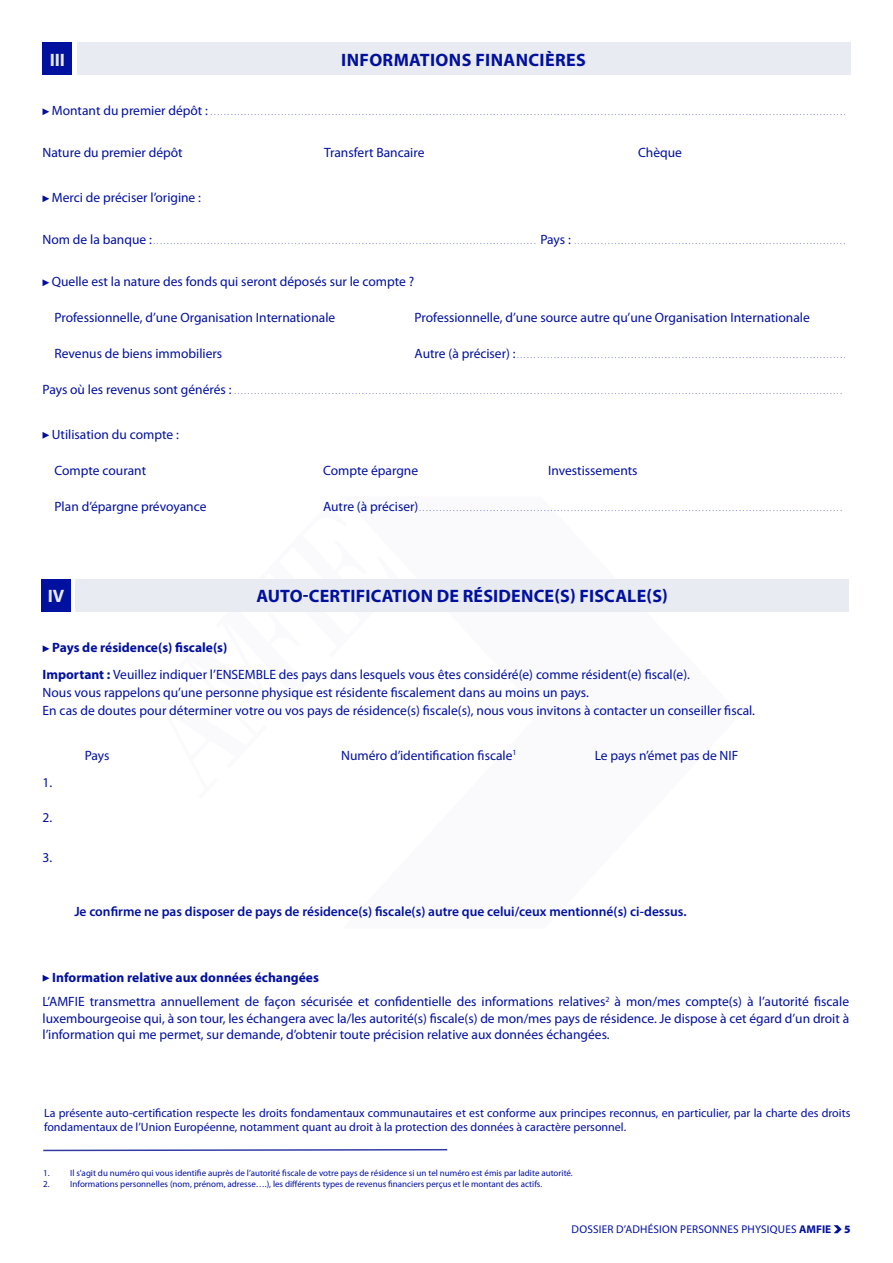
<style>
.page{position:relative;width:893px;height:1263px;background:#fff}
.page>*{position:absolute;margin:0;border:0;box-sizing:border-box;transform-origin:0 0}
.t1{font:700 18px "Myriad Pro";letter-spacing:.01em;color:#00109f}
.t2{font:700 18px "Myriad Pro";color:#e9ebf2}
.t3{font:13.5px/26.5px "Myriad Pro";color:#00109f}
.t4{font:600 13.5px "Myriad Pro";color:#00109f}
.t5{font:12px/14.4px "Myriad Pro";color:#00109f}
.t6{font:11.25px "Myriad Pro";letter-spacing:.02em;color:#00109f}
.t7{font:300 9px "Myriad Pro";color:#00109f}
.t8{font:9px "Myriad Pro";color:#00109f}
.s1{font-weight:400;font-size:13.5px}
.s2{font-weight:700}
.s3{font-weight:900}
</style>
<div class="page">
<svg style="left:834px;top:1225px;width:8px;height:8px"></svg>
<div style="left:77px;top:43px;width:773px;height:32px;background:#e9ebf2"></div>
<div style="left:43px;top:43px;width:29px;height:32px;background:#00109f"></div>
<svg style="left:43px;top:108px;width:6px;height:7px"></svg>
<svg style="left:43px;top:195px;width:6px;height:7px"></svg>
<svg style="left:43px;top:279px;width:6px;height:7px"></svg>
<svg style="left:43px;top:432px;width:6px;height:7px"></svg>
<svg style="left:43px;top:645px;width:6px;height:7px"></svg>
<svg style="left:43px;top:975px;width:6px;height:7px"></svg>
<div style="left:75px;top:579px;width:774px;height:32px;background:#e9ebf2"></div>
<div style="left:41px;top:579px;width:30px;height:32px;background:#00109f"></div>
<svg style="left:43px;top:1149px;width:405px;height:3px"></svg>
<h1 class="t2" style="left:50px;top:50px;width:17px">III</h1>
<h1 class="t1" style="left:341px;top:50px;width:246px">INFORMATIONS FINANCIÈRES</h1>
<p class="t7" style="left:52px;top:107px;width:795px"><span class="s1">Montant du premier dépôt :</span>.............................................................................................................................................................................................</p>
<p class="t3" style="left:43px;top:139px;width:142px">Nature du premier dépôt</p>
<p class="t3" style="left:324px;top:139px;width:102px">Transfert Bancaire</p>
<p class="t3" style="left:638px;top:139px;width:45px">Chèque</p>
<p class="t3" style="left:52px;top:184px;width:151px">Merci de préciser l’origine :</p>
<p class="t7" style="left:43px;top:236px;width:804px"><span class="s1">Nom de la banque :</span>.................................................................................................................. <span class="s1">Pays :</span> .................................................................................</p>
<p class="t3" style="left:52px;top:268px;width:364px">Quelle est la nature des fonds qui seront déposés sur le compte ?</p>
<p class="t3" style="left:55px;top:304px;width:282px">Professionnelle, d’une Organisation Internationale</p>
<p class="t3" style="left:415px;top:304px;width:397px">Professionnelle, d’une source autre qu’une Organisation Internationale</p>
<p class="t3" style="left:55px;top:340px;width:169px">Revenus de biens immobiliers</p>
<p class="t7" style="left:415px;top:350px;width:432px"><span class="s1">Autre (à préciser) :</span>..................................................................................................</p>
<p class="t7" style="left:43px;top:386px;width:801px"><span class="s1">Pays où les revenus sont générés :</span> .....................................................................................................................................................................................</p>
<p class="t3" style="left:52px;top:421px;width:128px">Utilisation du compte :</p>
<p class="t3" style="left:55px;top:457px;width:93px">Compte courant</p>
<p class="t3" style="left:323px;top:457px;width:97px">Compte épargne</p>
<p class="t3" style="left:548px;top:457px;width:91px">Investissements</p>
<p class="t3" style="left:55px;top:493px;width:153px">Plan d’épargne prévoyance</p>
<p class="t7" style="left:323px;top:502px;width:520px"><span class="s1">Autre (à préciser)</span>..............................................................................................................................</p>
<h1 class="t2" style="left:48px;top:586px;width:18px">IV</h1>
<h1 class="t1" style="left:256px;top:586px;width:413px">AUTO-CERTIFICATION DE RÉSIDENCE(S) FISCALE(S)</h1>
<p class="t3" style="left:43px;top:634px;width:649px;text-indent:10px"><span class="s2">Pays de résidence(s) fiscale(s)<br>Important :</span> Veuillez indiquer l’ENSEMBLE des pays dans lesquels vous êtes considéré(e) comme résident(e) fiscal(e).</p>
<p class="t3" style="left:43px;top:683px;width:714px;line-height:18px">Nous vous rappelons qu’une personne physique est résidente fiscalement dans au moins un pays.<br>En cas de doutes pour déterminer votre ou vos pays de résidence(s) fiscale(s), nous vous invitons à contacter un conseiller fiscal.</p>
<p class="t3" style="left:85px;top:742px;width:26px">Pays</p>
<p class="t3" style="left:341px;top:742px;width:177px">Numéro d’identification fiscale<sup>1</sup></p>
<p class="t3" style="left:595px;top:742px;width:145px">Le pays n’émet pas de NIF</p>
<p class="t3" style="left:43px;top:769px;width:11px">1.</p>
<p class="t3" style="left:43px;top:804px;width:11px">2.</p>
<p class="t3" style="left:43px;top:844px;width:11px">3.</p>
<p class="t4" style="left:74px;top:903px;width:614px">Je confirme ne pas disposer de pays de résidence(s) fiscale(s) autre que celui/ceux mentionné(s) ci-dessus.</p>
<p class="t3" style="left:43px;top:964px;width:808px;line-height:24.8px;text-indent:10px"><span class="s2">Information relative aux données échangées<br></span>L’AMFIE transmettra annuellement de façon sécurisée et confidentielle des informations relatives<sup>2</sup> à mon/mes compte(s) à l’autorité fiscale</p>
<p class="t3" style="left:43px;top:1010px;width:808px;line-height:16.2px">luxembourgeoise qui, à son tour, les échangera avec la/les autorité(s) fiscale(s) de mon/mes pays de résidence. Je dispose à cet égard d’un droit à l’information qui me permet, sur demande, d’obtenir toute précision relative aux données échangées.</p>
<p class="t5" style="left:44px;top:1105px;width:808px">La présente auto-certification respecte les droits fondamentaux communautaires et est conforme aux principes reconnus, en particulier, par la charte des droits fondamentaux de l’Union Européenne, notamment quant au droit à la protection des données à caractère personnel.</p>
<p class="t8" style="left:43px;top:1167px;width:531px">1. Il s’agit du numéro qui vous identifie auprès de l’autorité fiscale de votre pays de résidence si un tel numéro est émis par ladite autorité.</p>
<p class="t8" style="left:43px;top:1178px;width:500px">2. Informations personnelles (nom, prénom, adresse….), les différents types de revenus financiers perçus et le montant des actifs.</p>
<p class="t6" style="left:572px;top:1222px;width:280px">DOSSIER D’ADHÉSION PERSONNES PHYSIQUES <span class="s2">AMFIE</span> <span class="s3">5</span></p>
</div>
